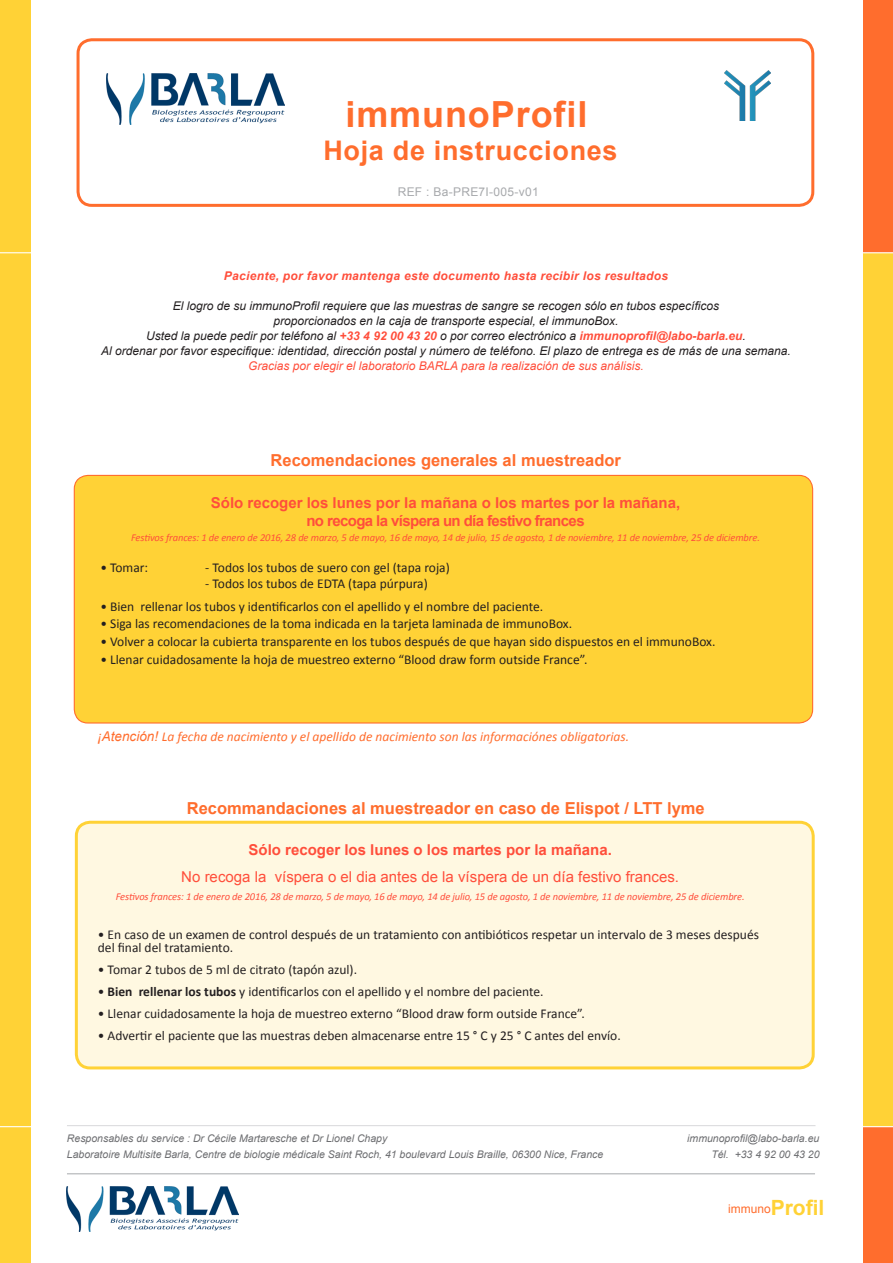
<style>
.page{position:relative;width:893px;height:1263px;background:#fff}
.page>*{position:absolute;margin:0;border:0;box-sizing:border-box;transform-origin:0 0}
.Corps_3{font:700 36px "Arial";letter-spacing:.025em;color:#ff6d2d}
.Corps_3-2{font:700 27px "Arial";letter-spacing:.025em;color:#ff6d2d}
.Titre{font:700 16.5px "Arial";color:#ff6d2d}
.Titre-2{font:700 15px "Arial";color:#ff4e3b}
.Titre-3{font:15px "Arial";color:#ff4e3b}
.Titre-4{font:700 15px "Arial";letter-spacing:-.04em;color:#ff4e3b}
.Titre-5{font:13.5px/13.5px "Calibri";color:#231f20}
.Titre-6{font:italic 13.5px "Calibri";color:#ff6d2d}
.Corps_3-3{font:italic 12px "Arial";color:#231f20}
.Corps_3-4{font:italic 12px "Arial";color:#ff4e3b}
.Corps_3-5{font:italic 700 12px "Arial";letter-spacing:.025em;color:#ff4e3b}
.Corps_3-6{font:12px "Arial";letter-spacing:.025em;color:#a7a9ac}
.Corps_3-7{font:12px "Arial";color:#ff6d2d}
.Titre-7{font:italic 10.5px "Calibri";letter-spacing:-.01em;color:#ff4e3b}
.Corps_4{font:italic 10.5px "Arial";color:#6c6d70}
.s1{font-weight:700;color:#ff4e3b}
.s2{font-family:"Arial"}
.s3{font-weight:700}
.s4{font-weight:700;font-size:21px;color:#ffd236}
</style>
<div class="page">
<div style="left:863px;top:1126px;width:30px;height:137px;background:#ff6d2d"></div>
<div style="left:863px;top:0;width:30px;height:284px;background:#ff6d2d"></div>
<div style="left:0;top:0;width:30px;height:1263px;background:#ffd236"></div>
<div style="left:863px;top:253px;width:30px;height:873px;background:#ffd236"></div>
<hr style="left:67px;top:1173px;width:748px;height:1px;background:#a7a9ac">
<img style="left:67px;top:1186px;width:172px;height:45px">
<hr style="left:0;top:1126px;width:893px;height:1px;background:#fff">
<hr style="left:0;top:252px;width:893px;height:1px;background:#fff">
<div style="left:76px;top:822px;width:737px;height:246px;background:#fff8e1;border-radius:14px"></div>
<div style="left:75px;top:821px;width:740px;height:248px;border:3px solid #ffd236;border-radius:14px"></div>
<div style="left:77px;top:38px;width:737px;height:169px;border:3px solid #ff6d2d;border-radius:14px"></div>
<img style="left:107px;top:74px;width:177px;height:50px">
<div style="left:74px;top:475px;width:739px;height:248px;background:#ffd236;border-radius:14px"></div>
<div style="left:74px;top:475px;width:739px;height:248px;border:1px solid #ff6d2d;border-radius:14px"></div>
<img style="left:724px;top:70px;width:46px;height:50px">
<p class="Corps_3" style="left:345px;top:90px;width:243px">immunoProfil</p>
<p class="Corps_3-2" style="left:323px;top:132px;width:296px">Hoja de instrucciones</p>
<p class="Corps_3-6" style="left:398px;top:183px;width:143px">REF : Ba-PRE7I-005-v01</p>
<p class="Corps_3-5" style="left:224px;top:268px;width:446px">Paciente, por favor mantenga este documento hasta recibir los resultados</p>
<p class="Corps_3-3" style="left:173px;top:298px;width:548px">El logro de su immunoProfil requiere que las muestras de sangre se recogen sólo en tubos específicos</p>
<p class="Corps_3-3" style="left:274px;top:313px;width:346px">proporcionados en la caja de transporte especial, el immunoBox.</p>
<p class="Corps_3-3" style="left:146px;top:328px;width:601px">Usted la puede pedir por teléfono al <span class="s1">+33 4 92 00 43 20</span> o por correo electrónico a <span class="s1">immunoprofil@labo-barla.eu</span>.</p>
<p class="Corps_3-3" style="left:101px;top:343px;width:691px">Al ordenar por favor especifique: identidad, dirección postal y número de teléfono. El plazo de entrega es de más de una semana.</p>
<p class="Corps_3-4" style="left:248px;top:358px;width:397px">Gracias por elegir el laboratorio BARLA para la realización de sus análisis.</p>
<p class="Titre" style="left:271px;top:449px;width:352px">Recomendaciones generales al muestreador</p>
<p class="Titre-2" style="left:211px;top:492px;width:471px">Sólo recoger los lunes por la mañana o los martes por la mañana,</p>
<p class="Titre-4" style="left:306px;top:510px;width:280px">no recoga la víspera un día festivo frances</p>
<p class="Titre-7" style="left:131px;top:530px;width:630px">Festivos frances: 1 de enero de 2016, 28 de marzo, 5 de mayo, 16 de mayo, 14 de julio, 15 de agosto, 1 de noviembre, 11 de noviembre, 25 de diciembre.</p>
<p class="Titre-5" style="left:100px;top:561px;width:49px">• Tomar:</p>
<p class="Titre-5" style="left:205px;top:561px;width:246px">- Todos los tubos de suero con gel (tapa roja)</p>
<p class="Titre-5" style="left:205px;top:577px;width:224px">- Todos los tubos de EDTA (tapa púrpura)</p>
<p class="Titre-5" style="left:100px;top:599px;width:444px">• Bien rellenar los tubos y identificarlos con el apellido y el nombre del paciente.</p>
<p class="Titre-5" style="left:100px;top:617px;width:473px">• Siga las recomendaciones de la toma indicada en la tarjeta laminada de immunoBox.</p>
<p class="Titre-5" style="left:100px;top:635px;width:617px">• Volver a colocar la cubierta transparente en los tubos después de que hayan sido dispuestos en el immunoBox.</p>
<p class="Titre-5" style="left:100px;top:652px;width:489px">• Llenar cuidadosamente la hoja de muestreo externo “Blood draw form outside France”.</p>
<p class="Titre-6" style="left:97px;top:728px;width:533px"><span class="s2">¡Atención!</span> La fecha de nacimiento y el apellido de nacimiento son las informaciónes obligatorias.</p>
<p class="Titre" style="left:187px;top:797px;width:519px">Recommandaciones al muestreador en caso de Elispot / LTT lyme</p>
<p class="Titre-2" style="left:248px;top:840px;width:365px">Sólo recoger los lunes o los martes por la mañana.</p>
<p class="Titre-3" style="left:181px;top:867px;width:499px">No recoga la víspera o el dia antes de la víspera de un día festivo frances.</p>
<p class="Titre-7" style="left:116px;top:890px;width:630px">Festivos frances: 1 de enero de 2016, 28 de marzo, 5 de mayo, 16 de mayo, 14 de julio, 15 de agosto, 1 de noviembre, 11 de noviembre, 25 de diciembre.</p>
<p class="Titre-5" style="left:98px;top:927px;width:663px">• En caso de un examen de control después de un tratamiento con antibióticos respetar un intervalo de 3 meses después del final del tratamiento.</p>
<p class="Titre-5" style="left:98px;top:963px;width:261px">• Tomar 2 tubos de 5 ml de citrato (tapón azul).</p>
<p class="Titre-5" style="left:98px;top:985px;width:447px">• <span class="s3">Bien rellenar los tubos</span> y identificarlos con el apellido y el nombre del paciente.</p>
<p class="Titre-5" style="left:98px;top:1007px;width:489px">• Llenar cuidadosamente la hoja de muestreo externo “Blood draw form outside France”.</p>
<p class="Titre-5" style="left:98px;top:1029px;width:524px">• Advertir el paciente que las muestras deben almacenarse entre 15 ° C y 25 ° C antes del envío.</p>
<p class="Corps_4" style="left:67px;top:1131px;width:322px">Responsables du service : Dr Cécile Martaresche et Dr Lionel Chapy</p>
<p class="Corps_4" style="left:687px;top:1131px;width:134px">immunoprofil@labo-barla.eu</p>
<p class="Corps_4" style="left:67px;top:1147px;width:538px">Laboratoire Multisite Barla, Centre de biologie médicale Saint Roch, 41 boulevard Louis Braille, 06300 Nice, France</p>
<p class="Corps_4" style="left:711px;top:1147px;width:110px">Tél. +33 4 92 00 43 20</p>
<p class="Corps_3-7" style="left:728px;top:1201px;width:98px">immuno<span class="s4">Profil</span></p>
</div>
